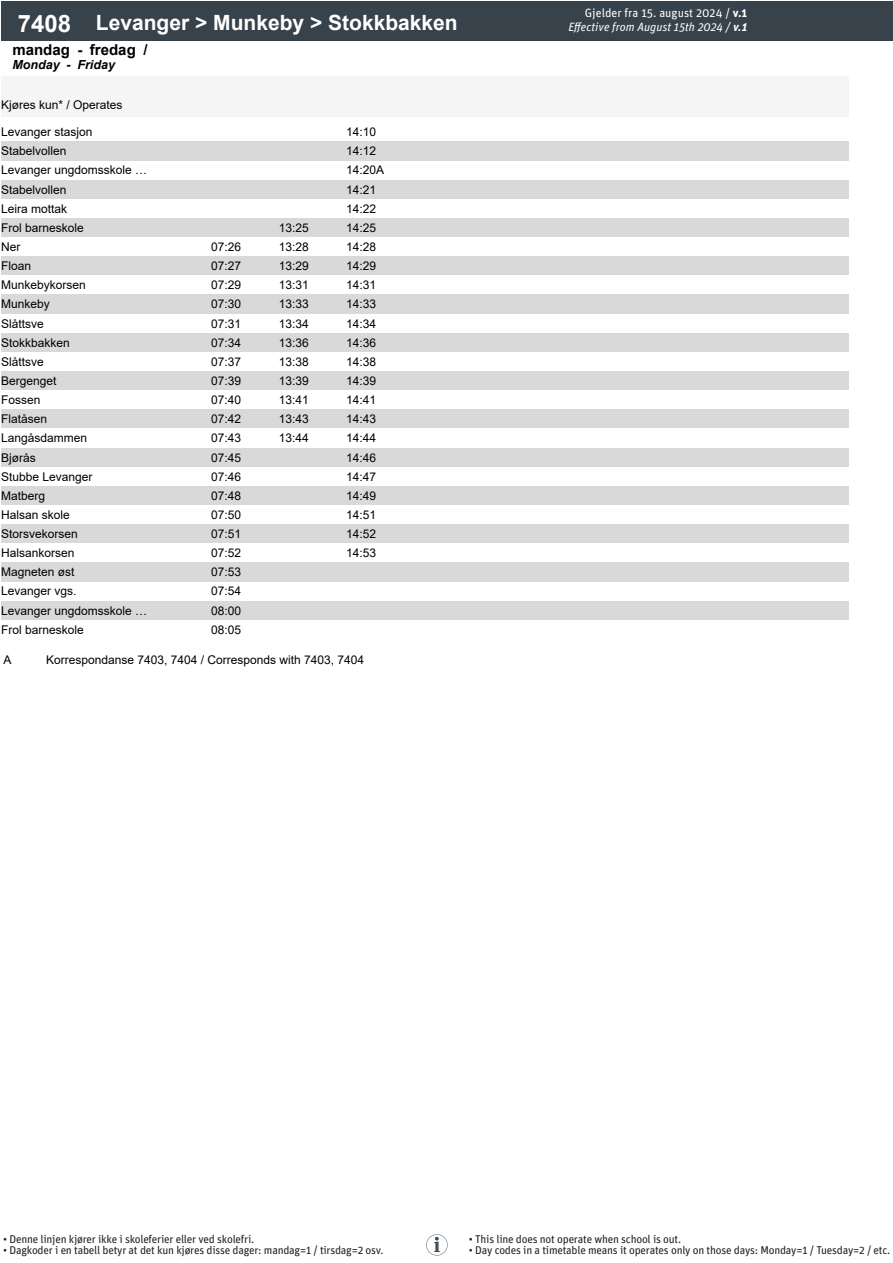
<style>
.page{position:relative;width:893px;height:1263px;background:#fff}
.page>*{position:absolute;margin:0;border:0;box-sizing:border-box;transform-origin:0 0}
.t1{font:700 21px "Arial";color:#fff}
.t2{font:700 15px "Arial";color:#000}
.t3{font:italic 700 12.45px "Arial";color:#000}
.t4{font:12px "Arial";color:#000}
.t5{font:italic 12px/14.4px "Unit Pro";color:#fff;text-align:right}
.t6{font:11.25px "Unit Pro";letter-spacing:-.02em;color:#231f20}
.s1{font-size:24px}
.s2{font-style:normal}
.s3{font-weight:700;font-style:normal}
.s4{font-weight:700}
</style>
<div class="page">
<div style="left:1px;top:77px;width:191px;height:40px;background:#f5f5f5"></div>
<div style="left:192px;top:77px;width:68px;height:40px;background:#f5f5f5"></div>
<div style="left:260px;top:77px;width:68px;height:40px;background:#f5f5f5"></div>
<div style="left:328px;top:77px;width:67px;height:40px;background:#f5f5f5"></div>
<div style="left:395px;top:77px;width:68px;height:40px;background:#f5f5f5"></div>
<div style="left:463px;top:77px;width:67px;height:40px;background:#f5f5f5"></div>
<div style="left:530px;top:77px;width:68px;height:40px;background:#f5f5f5"></div>
<div style="left:598px;top:77px;width:67px;height:40px;background:#f5f5f5"></div>
<div style="left:665px;top:77px;width:68px;height:40px;background:#f5f5f5"></div>
<div style="left:733px;top:77px;width:67px;height:40px;background:#f5f5f5"></div>
<div style="left:800px;top:77px;width:49px;height:40px;background:#f5f5f5"></div>
<div style="left:1px;top:1px;width:87px;height:40px;background:#37424a"></div>
<div style="left:88px;top:1px;width:804px;height:40px;background:#37424a"></div>
<div style="left:1px;top:142px;width:848px;height:19px;background:#d9d9d9"></div>
<div style="left:1px;top:180px;width:848px;height:19px;background:#d9d9d9"></div>
<div style="left:1px;top:218px;width:848px;height:19px;background:#d9d9d9"></div>
<div style="left:1px;top:257px;width:848px;height:19px;background:#d9d9d9"></div>
<div style="left:1px;top:295px;width:848px;height:19px;background:#d9d9d9"></div>
<div style="left:1px;top:333px;width:848px;height:19px;background:#d9d9d9"></div>
<div style="left:1px;top:371px;width:848px;height:20px;background:#d9d9d9"></div>
<div style="left:1px;top:410px;width:848px;height:19px;background:#d9d9d9"></div>
<div style="left:1px;top:448px;width:848px;height:19px;background:#d9d9d9"></div>
<div style="left:1px;top:486px;width:848px;height:19px;background:#d9d9d9"></div>
<div style="left:1px;top:524px;width:848px;height:20px;background:#d9d9d9"></div>
<div style="left:1px;top:563px;width:848px;height:19px;background:#d9d9d9"></div>
<div style="left:1px;top:601px;width:848px;height:19px;background:#d9d9d9"></div>
<svg style="left:426px;top:1234px;width:22px;height:21px"></svg>
<p class="t1" style="left:18px;top:8px;width:441px"><span class="s1">7408</span> Levanger &gt; Munkeby &gt; Stokkbakken</p>
<p class="t2" style="left:12px;top:39px;width:137px">mandag - fredag /</p>
<p class="t3" style="left:12px;top:56px;width:104px">Monday - Friday</p>
<p class="t4" style="left:1px;top:97px;width:123px">Kjøres kun* / Operates</p>
<p class="t4" style="left:1px;top:124px;width:93px">Levanger stasjon</p>
<p class="t4" style="left:346px;top:124px;width:32px">14:10</p>
<p class="t4" style="left:1px;top:143px;width:67px">Stabelvollen</p>
<p class="t4" style="left:346px;top:143px;width:32px">14:12</p>
<p class="t4" style="left:1px;top:162px;width:148px">Levanger ungdomsskole …</p>
<p class="t4" style="left:346px;top:162px;width:40px">14:20A</p>
<p class="t4" style="left:1px;top:181px;width:67px">Stabelvollen</p>
<p class="t4" style="left:346px;top:181px;width:32px">14:21</p>
<p class="t4" style="left:1px;top:200px;width:68px">Leira mottak</p>
<p class="t4" style="left:346px;top:200px;width:32px">14:22</p>
<p class="t4" style="left:1px;top:219px;width:84px">Frol barneskole</p>
<p class="t4" style="left:279px;top:219px;width:32px">13:25</p>
<p class="t4" style="left:346px;top:219px;width:32px">14:25</p>
<p class="t4" style="left:1px;top:239px;width:21px">Ner</p>
<p class="t4" style="left:211px;top:239px;width:32px">07:26</p>
<p class="t4" style="left:279px;top:239px;width:32px">13:28</p>
<p class="t4" style="left:346px;top:239px;width:32px">14:28</p>
<p class="t4" style="left:1px;top:258px;width:32px">Floan</p>
<p class="t4" style="left:211px;top:258px;width:32px">07:27</p>
<p class="t4" style="left:279px;top:258px;width:32px">13:29</p>
<p class="t4" style="left:346px;top:258px;width:32px">14:29</p>
<p class="t4" style="left:1px;top:277px;width:86px">Munkebykorsen</p>
<p class="t4" style="left:211px;top:277px;width:32px">07:29</p>
<p class="t4" style="left:279px;top:277px;width:32px">13:31</p>
<p class="t4" style="left:346px;top:277px;width:32px">14:31</p>
<p class="t4" style="left:1px;top:296px;width:50px">Munkeby</p>
<p class="t4" style="left:211px;top:296px;width:32px">07:30</p>
<p class="t4" style="left:279px;top:296px;width:32px">13:33</p>
<p class="t4" style="left:346px;top:296px;width:32px">14:33</p>
<p class="t4" style="left:1px;top:315px;width:44px">Slåttsve</p>
<p class="t4" style="left:211px;top:315px;width:32px">07:31</p>
<p class="t4" style="left:279px;top:315px;width:32px">13:34</p>
<p class="t4" style="left:346px;top:315px;width:32px">14:34</p>
<p class="t4" style="left:1px;top:334px;width:70px">Stokkbakken</p>
<p class="t4" style="left:211px;top:334px;width:32px">07:34</p>
<p class="t4" style="left:279px;top:334px;width:32px">13:36</p>
<p class="t4" style="left:346px;top:334px;width:32px">14:36</p>
<p class="t4" style="left:1px;top:353px;width:44px">Slåttsve</p>
<p class="t4" style="left:211px;top:353px;width:32px">07:37</p>
<p class="t4" style="left:279px;top:353px;width:32px">13:38</p>
<p class="t4" style="left:346px;top:353px;width:32px">14:38</p>
<p class="t4" style="left:1px;top:372px;width:57px">Bergenget</p>
<p class="t4" style="left:211px;top:372px;width:32px">07:39</p>
<p class="t4" style="left:279px;top:372px;width:32px">13:39</p>
<p class="t4" style="left:346px;top:372px;width:32px">14:39</p>
<p class="t4" style="left:1px;top:392px;width:41px">Fossen</p>
<p class="t4" style="left:211px;top:392px;width:32px">07:40</p>
<p class="t4" style="left:279px;top:392px;width:32px">13:41</p>
<p class="t4" style="left:346px;top:392px;width:32px">14:41</p>
<p class="t4" style="left:1px;top:411px;width:48px">Flatåsen</p>
<p class="t4" style="left:211px;top:411px;width:32px">07:42</p>
<p class="t4" style="left:279px;top:411px;width:32px">13:43</p>
<p class="t4" style="left:346px;top:411px;width:32px">14:43</p>
<p class="t4" style="left:1px;top:430px;width:88px">Langåsdammen</p>
<p class="t4" style="left:211px;top:430px;width:32px">07:43</p>
<p class="t4" style="left:279px;top:430px;width:32px">13:44</p>
<p class="t4" style="left:346px;top:430px;width:32px">14:44</p>
<p class="t4" style="left:1px;top:449px;width:36px">Bjørås</p>
<p class="t4" style="left:211px;top:449px;width:32px">07:45</p>
<p class="t4" style="left:346px;top:449px;width:32px">14:46</p>
<p class="t4" style="left:1px;top:468px;width:93px">Stubbe Levanger</p>
<p class="t4" style="left:211px;top:468px;width:32px">07:46</p>
<p class="t4" style="left:346px;top:468px;width:32px">14:47</p>
<p class="t4" style="left:1px;top:487px;width:46px">Matberg</p>
<p class="t4" style="left:211px;top:487px;width:32px">07:48</p>
<p class="t4" style="left:346px;top:487px;width:32px">14:49</p>
<p class="t4" style="left:1px;top:506px;width:70px">Halsan skole</p>
<p class="t4" style="left:211px;top:506px;width:32px">07:50</p>
<p class="t4" style="left:346px;top:506px;width:32px">14:51</p>
<p class="t4" style="left:1px;top:525px;width:78px">Storsvekorsen</p>
<p class="t4" style="left:211px;top:525px;width:32px">07:51</p>
<p class="t4" style="left:346px;top:525px;width:32px">14:52</p>
<p class="t4" style="left:1px;top:545px;width:75px">Halsankorsen</p>
<p class="t4" style="left:211px;top:545px;width:32px">07:52</p>
<p class="t4" style="left:346px;top:545px;width:32px">14:53</p>
<p class="t4" style="left:1px;top:564px;width:75px">Magneten øst</p>
<p class="t4" style="left:211px;top:564px;width:32px">07:53</p>
<p class="t4" style="left:1px;top:583px;width:77px">Levanger vgs.</p>
<p class="t4" style="left:211px;top:583px;width:32px">07:54</p>
<p class="t4" style="left:1px;top:602px;width:148px">Levanger ungdomsskole …</p>
<p class="t4" style="left:211px;top:602px;width:32px">08:00</p>
<p class="t4" style="left:1px;top:621px;width:84px">Frol barneskole</p>
<p class="t4" style="left:211px;top:621px;width:32px">08:05</p>
<p class="t4" style="left:3px;top:652px;width:10px">A</p>
<p class="t4" style="left:46px;top:652px;width:320px">Korrespondanse 7403, 7404 / Corresponds with 7403, 7404</p>
<p class="t5" style="left:568px;top:5px;width:180px"><span class="s2">Gjelder fra 15. august 2024 /</span> <span class="s3">v.1<br></span>Effective from August 15th 2024 / <span class="s4">v.1</span></p>
<p class="t6" style="left:3px;top:1231px;width:253px">• Denne linjen kjører ikke i skoleferier eller ved skolefri.</p>
<p class="t6" style="left:3px;top:1243px;width:382px">• Dagkoder i en tabell betyr at det kun kjøres disse dager: mandag=1 / tirsdag=2 osv.</p>
<p class="t6" style="left:469px;top:1231px;width:214px">• This line does not operate when school is out.</p>
<p class="t6" style="left:469px;top:1243px;width:423px">• Day codes in a timetable means it operates only on those days: Monday=1 / Tuesday=2 / etc.</p>
</div>
